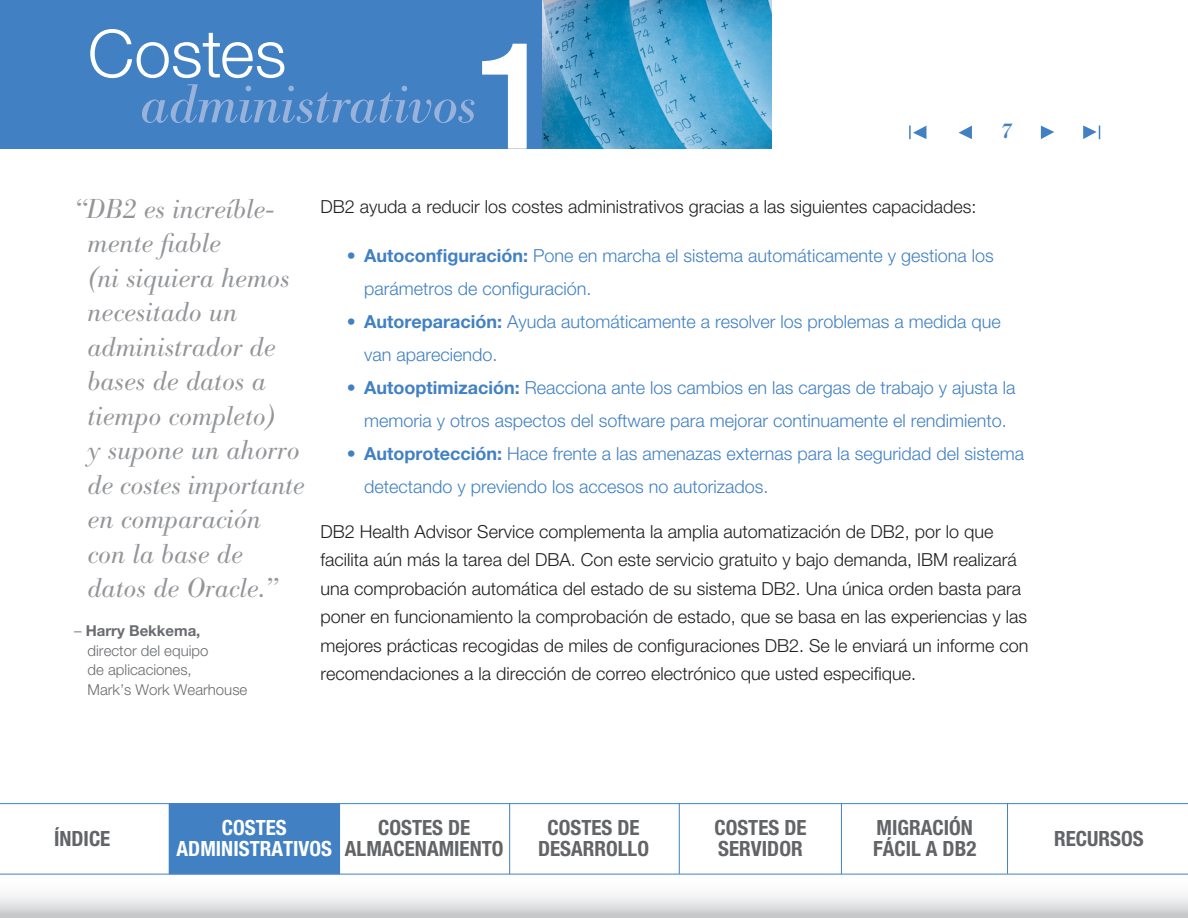
<style>
.page{position:relative;width:1188px;height:918px;background:#fff}
.page>*{position:absolute;margin:0;border:0;box-sizing:border-box;transform-origin:0 0}
.t1{font:500 150px "Helvetica Neue LT Pro";color:#fff}
.t2{font:300 66px "Helvetica Neue LT Pro";color:#fff}
.t3{font:italic 300 27px/34.5px "Bodoni BE";color:#939598}
.t4{font:700 condensed 21px/21px "Helvetica Neue LT Pro";color:#626467;text-align:center}
.t5{font:700 condensed 21px/21px "Helvetica Neue LT Pro";color:#fff;text-align:center}
.t6{font:italic 500 21px "Bodoni BE";color:#4181c3}
.t7{font:300 18px/28.5px "Helvetica Neue LT Pro";color:#231f20}
.t8{font:300 18px/33px "Helvetica Neue LT Pro";color:#4181c3}
.t9{font:300 15px/19.5px "Helvetica Neue LT Pro";color:#6a6c70}
.s1{font-weight:700}
</style>
<div class="page">
<svg style="left:1041px;top:126px;width:13px;height:13px"></svg>
<svg style="left:959px;top:126px;width:13px;height:13px"></svg>
<svg style="left:909px;top:125px;width:17px;height:14px"></svg>
<svg style="left:1083px;top:125px;width:17px;height:14px"></svg>
<svg style="left:0;top:804px;width:1188px;height:114px"></svg>
<hr style="left:0;top:803px;width:1188px;height:1px;background:#4181c3">
<hr style="left:0;top:874px;width:1188px;height:1px;background:#4181c3">
<hr style="left:1007px;top:803px;width:1px;height:71px;background:#4181c3">
<hr style="left:841px;top:803px;width:1px;height:71px;background:#4181c3">
<hr style="left:679px;top:803px;width:1px;height:71px;background:#4181c3">
<hr style="left:509px;top:803px;width:1px;height:71px;background:#4181c3">
<div style="left:169px;top:803px;width:171px;height:71px;background:#4181c3"></div>
<div style="left:0;top:0;width:542px;height:148px;background:#4181c3"></div>
<img style="left:542px;top:0;width:229px;height:148px">
<svg style="left:142px;top:84px;width:333px;height:39px"></svg>
<h2 class="t2" style="left:88px;top:13px;width:200px">Costes</h2>
<h1 class="t1" style="left:474px;top:5px;width:85px">1</h1>
<p class="t6" style="left:1001px;top:119px;width:12px">7</p>
<h3 class="t3" style="left:88px;top:192px;width:219px;text-indent:-14px">“DB2 es increíble&shy;mente fiable<br>(ni siquiera hemos necesitado un administrador de bases de datos a tiempo completo)<br>y supone un ahorro de costes importante en comparación con la base de datos de Oracle.”</h3>
<p class="t9" style="left:88px;top:621px;width:161px;text-indent:-14px">– <span class="s1">Harry Bekkema, </span>director del equipo<br>de aplicaciones,<br>Mark’s Work Wearhouse</p>
<p class="t7" style="left:321px;top:192px;width:657px">DB2 ayuda a reducir los costes administrativos gracias a las siguientes capacidades:</p>
<p class="t8" style="left:364px;top:239px;width:631px;text-indent:-17px">• <span class="s1">Autoconfiguración:</span> Pone en marcha el sistema automáticamente y gestiona los parámetros de configuración.</p>
<p class="t8" style="left:364px;top:305px;width:638px;text-indent:-17px">• <span class="s1">Autoreparación:</span> Ayuda automáticamente a resolver los problemas a medida que van apareciendo.</p>
<p class="t8" style="left:347px;top:371px;width:670px;text-align:center">• <span class="s1">Autooptimización:</span> Reacciona ante los cambios en las cargas de trabajo y ajusta la memoria y otros aspectos del software para mejorar continuamente el rendimiento.</p>
<p class="t8" style="left:364px;top:437px;width:662px;text-indent:-17px">• <span class="s1">Autoprotección:</span> Hace frente a las amenazas externas para la seguridad del sistema detectando y previendo los accesos no autorizados.</p>
<p class="t7" style="left:321px;top:517px;width:709px">DB2 Health Advisor Service complementa la amplia automatización de DB2, por lo que facilita aún más la tarea del DBA. Con este servicio gratuito y bajo demanda, IBM realizará una comprobación automática del estado de su sistema DB2. Una única orden basta para poner en funcionamiento la comprobación de estado, que se basa en las experiencias y las mejores prácticas recogidas de miles de configuraciones DB2. Se le enviará un informe con recomendaciones a la dirección de correo electrónico que usted especifique.</p>
<p class="t4" style="left:54px;top:828px;width:58px">ÍNDICE</p>
<p class="t4" style="left:538px;top:817px;width:112px">COSTES DE<br>DESARROLLO</p>
<p class="t4" style="left:714px;top:817px;width:94px;text-align:left">COSTES DE<br>SERVIDOR</p>
<p class="t4" style="left:873px;top:817px;width:105px;text-align:left">MIGRACIÓN<br>FÁCIL A DB2</p>
<p class="t5" style="left:177px;top:817px;width:157px">COSTES<br>ADMINISTRATIVOS</p>
<p class="t4" style="left:345px;top:817px;width:160px">COSTES DE<br>ALMACENAMIENTO</p>
<p class="t4" style="left:1054px;top:829px;width:91px">RECURSOS</p>
</div>
